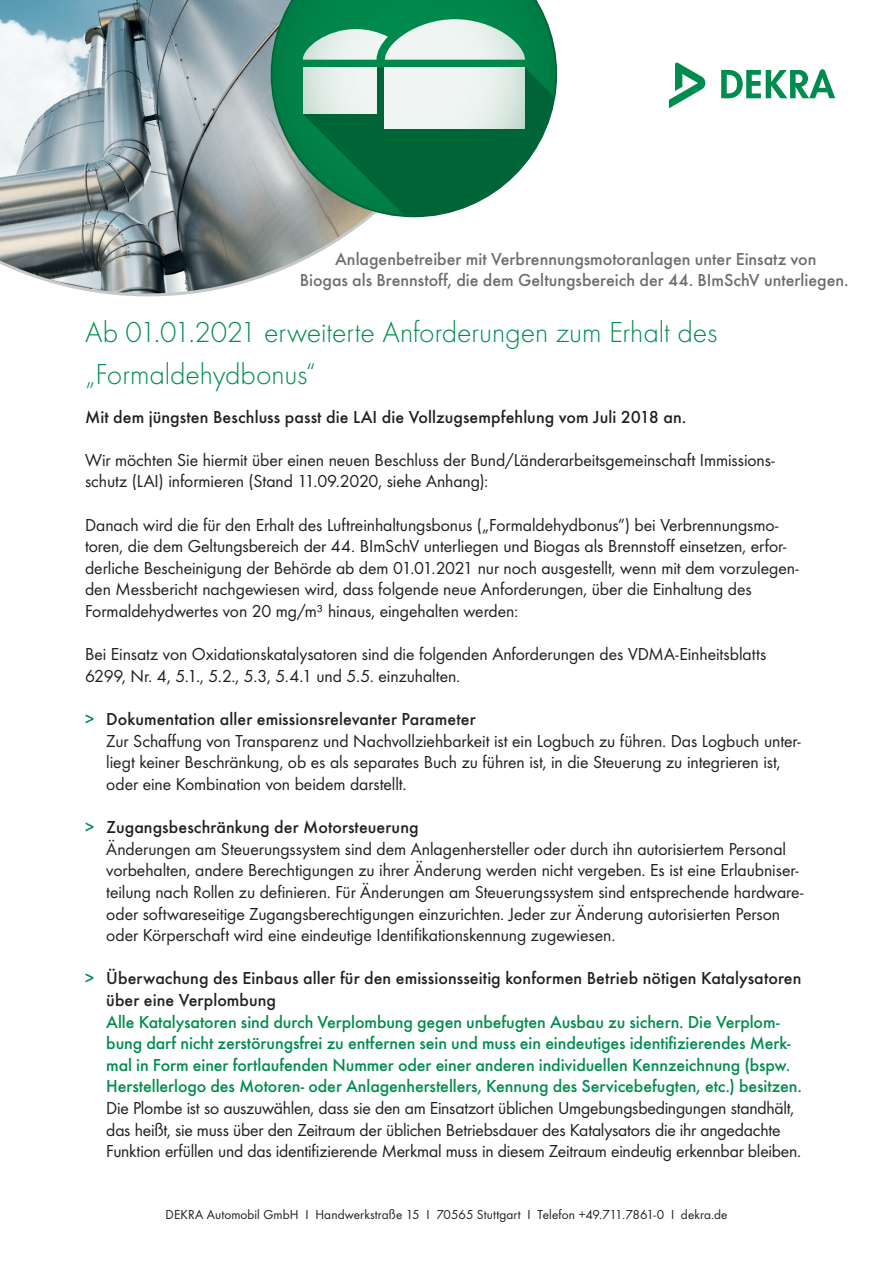
<style>
.page{position:relative;width:893px;height:1263px;background:#fff}
.page>*{position:absolute;margin:0;border:0;box-sizing:border-box;transform-origin:0 0}
.t1{font:300 30px/42px "Futura";letter-spacing:-.005em;color:#008c4e}
.t2{font:18px/21.6px "Futura Boo";letter-spacing:-.005em;color:#231f20}
.t3{font:500 18px/21.6px "Futura";letter-spacing:-.005em;color:#008c4e}
.t4{font:500 18px/21.6px "Futura";letter-spacing:.005em;color:#231f20}
.t5{font:500 18px/21px "Futura";color:#6c6d70;text-align:center}
.t6{font:13.5px "Futura Boo";letter-spacing:.01em;color:#231f20}
.s1{color:#008c4e}
</style>
<div class="page">
<svg style="left:0;top:0;width:422px;height:296px"></svg>
<svg style="left:272px;top:0;width:284px;height:216px"></svg>
<svg style="left:721px;top:69px;width:114px;height:29px"></svg>
<svg style="left:669px;top:63px;width:36px;height:45px"></svg>
<p class="t5" style="left:300px;top:247px;width:550px">Anlagenbetreiber mit Verbrennungsmotoranlagen unter Einsatz von<br>Biogas als Brennstoff, die dem Geltungsbereich der 44. BImSchV unterliegen.</p>
<h1 class="t1" style="left:85px;top:310px;width:634px">Ab 01.01.2021 erweiterte Anforderungen zum Erhalt des „Formaldehydbonus“</h1>
<p class="t4" style="left:85px;top:404px;width:603px">Mit dem jüngsten Beschluss passt die LAI die Vollzugsempfehlung vom Juli 2018 an.</p>
<p class="t2" style="left:85px;top:448px;width:691px">Wir möchten Sie hiermit über einen neuen Beschluss der Bund/Länderarbeitsgemeinschaft Immissions&shy;schutz (LAI) informieren (Stand 11.09.2020, siehe Anhang):</p>
<p class="t2" style="left:85px;top:513px;width:715px">Danach wird die für den Erhalt des Luftreinhaltungsbonus („Formaldehydbonus“) bei Verbrennungsmo&shy;toren, die dem Geltungsbereich der 44. BImSchV unterliegen und Biogas als Brennstoff einsetzen, erfor&shy;derliche Bescheinigung der Behörde ab dem 01.01.2021 nur noch ausgestellt, wenn mit dem vorzulegen&shy;den Messbericht nachgewiesen wird, dass folgende neue Anforderungen, über die Einhaltung des Formaldehydwertes von 20 mg/m³ hinaus, eingehalten werden:</p>
<p class="t2" style="left:85px;top:642px;width:683px">Bei Einsatz von Oxidationskatalysatoren sind die folgenden Anforderungen des VDMA-Einheitsblatts<br>6299, Nr. 4, 5.1., 5.2., 5.3, 5.4.1 und 5.5. einzuhalten.</p>
<p class="t4" style="left:85px;top:707px;width:392px"><span class="s1">&gt;</span> Dokumentation aller emissionsrelevanter Parameter</p>
<p class="t2" style="left:106px;top:729px;width:696px">Zur Schaffung von Transparenz und Nachvollziehbarkeit ist ein Logbuch zu führen. Das Logbuch unter&shy;liegt keiner Beschränkung, ob es als separates Buch zu führen ist, in die Steuerung zu integrieren ist, oder eine Kombination von beidem darstellt.</p>
<p class="t4" style="left:85px;top:815px;width:335px"><span class="s1">&gt;</span> Zugangsbeschränkung der Motorsteuerung</p>
<p class="t2" style="left:106px;top:837px;width:699px">Änderungen am Steuerungssystem sind dem Anlagenhersteller oder durch ihn autorisiertem Personal vorbehalten, andere Berechtigungen zu ihrer Änderung werden nicht vergeben. Es ist eine Erlaubniser&shy;teilung nach Rollen zu definieren. Für Änderungen am Steuerungssystem sind entsprechende hardware&shy;oder softwareseitige Zugangsberechtigungen einzurichten. Jeder zur Änderung autorisierten Person oder Körperschaft wird eine eindeutige Identifikationskennung zugewiesen.</p>
<p class="t4" style="left:106px;top:966px;width:697px;text-indent:-21px"><span class="s1">&gt;</span> Überwachung des Einbaus aller für den emissionsseitig konformen Betrieb nötigen Katalysatoren über eine Verplombung</p>
<p class="t3" style="left:106px;top:1009px;width:697px">Alle Katalysatoren sind durch Verplombung gegen unbefugten Ausbau zu sichern. Die Verplom&shy;bung darf nicht zerstörungsfrei zu entfernen sein und muss ein eindeutiges identifizierendes Merk&shy;mal in Form einer fortlaufenden Nummer oder einer anderen individuellen Kennzeichnung (bspw.<br>Herstellerlogo des Motoren- oder Anlagenherstellers, Kennung des Servicebefugten, etc.) besitzen.</p>
<p class="t2" style="left:106px;top:1096px;width:696px">Die Plombe ist so auszuwählen, dass sie den am Einsatzort üblichen Umgebungsbedingungen standhält, das heißt, sie muss über den Zeitraum der üblichen Betriebsdauer des Katalysators die ihr angedachte<br>Funktion erfüllen und das identifizierende Merkmal muss in diesem Zeitraum eindeutig erkennbar bleiben.</p>
<p class="t6" style="left:165px;top:1205px;width:564px">DEKRA Automobil GmbH I Handwerkstraße 15 I 70565 Stuttgart I Telefon +49.711.7861-0 I dekra.de</p>
</div>
